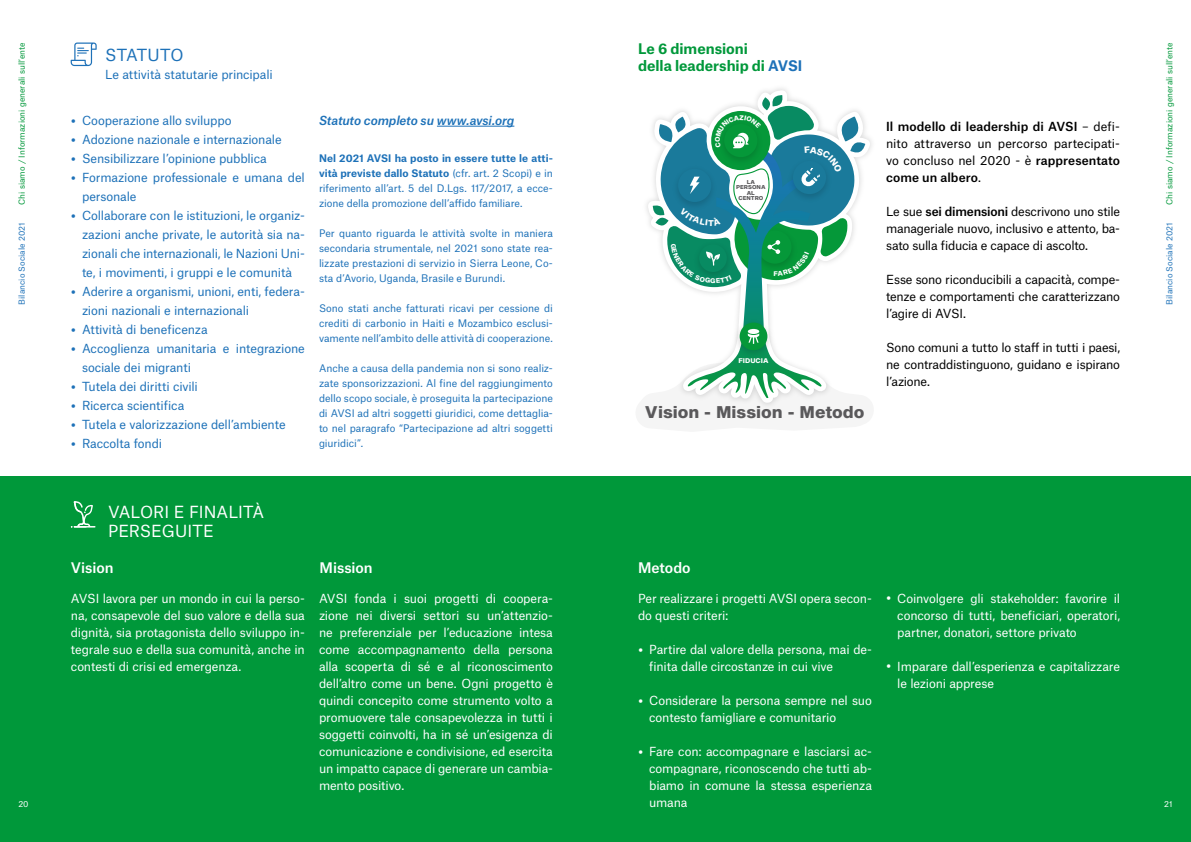
<style>
.page{position:relative;width:1191px;height:842px;background:#fff}
.page>*{position:absolute;margin:0;border:0;box-sizing:border-box;transform-origin:0 0}
.t1{font:16.6px "Sequel Sans Heavy Body";color:#5a595b}
.t2{font:16px/19.2px "Atlas Grotesk";letter-spacing:.005em;color:#fff}
.t3{font:16px/19px "Atlas Grotesk";letter-spacing:-.005em;color:#1d71b8;text-align:justify}
.t4{font:700 14px/16.8px "Atlas Grotesk";color:#00983a}
.t5{font:500 14px "Atlas Grotesk";letter-spacing:-.005em;color:#fff}
.t6{font:12px/17px "Atlas Grotesk";letter-spacing:-.015em;color:#fff;text-align:justify}
.t7{font:12px/19px "Atlas Grotesk";letter-spacing:-.015em;color:#1d71b8}
.t8{font:12px/17px "Atlas Grotesk";letter-spacing:-.02em;color:#000;text-align:justify}
.t9{font:italic 500 12px "Atlas Grotesk";letter-spacing:-.01em;color:#1d71b8}
.t10{font:10px/15px "Atlas Grotesk";letter-spacing:-.005em;color:#1d71b8;text-align:justify}
.t11{font:8px "Atlas Grotesk";letter-spacing:.005em;color:#00983a}
.t12{font:8px "Atlas Grotesk";letter-spacing:.005em;color:#1d71b8}
.t13{font:8px "Atlas Grotesk";color:#fff}
.t14{font:6.6px "Sequel Sans Heavy Body";color:#fff}
.t15{font:5.5px/5.5px "Sequel Sans Heavy Body";color:#5a595b;text-align:center}
.s1{font-weight:700}
.s2{color:#1d71b8}
.s3{font-weight:500}
</style>
<div class="page">
<div style="left:0;top:477px;width:1191px;height:365px;background:#00983a"></div>
<hr style="left:437px;top:126px;width:77px;height:1px;background:#1d71b8">
<svg style="left:71px;top:501px;width:24px;height:27px"></svg>
<svg style="left:71px;top:43px;width:26px;height:23px"></svg>
<svg style="left:646px;top:95px;width:226px;height:314px"></svg>
<p class="t11" style="left:15px;top:205px;width:164px;rotate:-90deg">Chi siamo / Informazioni generali sull’ente</p>
<p class="t12" style="left:15px;top:305px;width:84px;rotate:-90deg">Bilancio Sociale 2021</p>
<h2 class="t3" style="left:105px;top:43px;width:80px">STATUTO</h2>
<p class="t7" style="left:105px;top:64px;width:169px">Le attività statutarie principali</p>
<p class="t7" style="left:82px;top:110px;width:224px">Cooperazione allo sviluppo<br>Adozione nazionale e internazionale<br>Sensibilizzare l’opinione pubblica<br>Formazione professionale e umana del personale<br>Collaborare con le istituzioni, le organiz&shy;zazioni anche private, le autorità sia na&shy;zionali che internazionali, le Nazioni Uni&shy;te, i movimenti, i gruppi e le comunità<br>Aderire a organismi, unioni, enti, federa&shy;zioni nazionali e internazionali<br>Attività di beneficenza<br>Accoglienza umanitaria e integrazione sociale dei migranti<br>Tutela dei diritti civili<br>Ricerca scientifica<br>Tutela e valorizzazione dell’ambiente<br>Raccolta fondi</p>
<h2 class="t3" style="left:71px;top:109px;width:7px">• • • •</h2>
<h2 class="t3" style="left:71px;top:204px;width:7px">•</h2>
<h2 class="t3" style="left:71px;top:280px;width:7px">•</h2>
<h2 class="t3" style="left:71px;top:318px;width:7px">• •</h2>
<h2 class="t3" style="left:71px;top:375px;width:7px">• • • •</h2>
<p class="t9" style="left:319px;top:111px;width:197px">Statuto completo su www.avsi.org</p>
<p class="t10" style="left:319px;top:149px;width:235px"><span class="s1">Nel 2021 AVSI ha posto in essere tutte le atti&shy;vità previste dallo Statuto</span> (cfr. art. 2 Scopi) e in riferimento all’art. 5 del D.Lgs. 117/2017, a ecce&shy;zione della promozione dell’affido familiare.</p>
<p class="t10" style="left:319px;top:224px;width:235px">Per quanto riguarda le attività svolte in maniera secondaria strumentale, nel 2021 sono state rea&shy;lizzate prestazioni di servizio in Sierra Leone, Co&shy;sta d’Avorio, Uganda, Brasile e Burundi.</p>
<p class="t10" style="left:319px;top:299px;width:235px">Sono stati anche fatturati ricavi per cessione di crediti di carbonio in Haiti e Mozambico esclusi&shy;vamente nell’ambito delle attività di cooperazione.</p>
<p class="t10" style="left:319px;top:359px;width:235px">Anche a causa della pandemia non si sono realiz&shy;zate sponsorizzazioni. Al fine del raggiungimento dello scopo sociale, è proseguita la partecipazione di AVSI ad altri soggetti giuridici, come dettaglia&shy;to nel paragrafo “Partecipazione ad altri soggetti giuridici”.</p>
<p class="t4" style="left:638px;top:39px;width:166px">Le 6 dimensioni<br>della leadership di <span class="s2">AVSI</span></p>
<p class="t15" style="left:736px;top:179px;width:31px">LA<br>PERSONA<br>AL<br>CENTRO</p>
<p class="t14" style="left:738px;top:356px;width:31px">FIDUCIA</p>
<h1 class="t1" style="left:645px;top:401px;width:221px">Vision - Mission - Metodo</h1>
<p class="t8" style="left:886px;top:117px;width:235px"><span class="s3">Il modello di leadership di AVSI</span> – defi&shy;nito attraverso un percorso partecipati&shy;vo concluso nel 2020 - è <span class="s3">rappresentato come un albero</span>.</p>
<p class="t8" style="left:886px;top:202px;width:235px">Le sue <span class="s3">sei dimensioni</span> descrivono uno stile manageriale nuovo, inclusivo e attento, ba&shy;sato sulla fiducia e capace di ascolto.</p>
<p class="t8" style="left:886px;top:270px;width:235px">Esse sono riconducibili a capacità, compe&shy;tenze e comportamenti che caratterizzano l’agire di AVSI.</p>
<p class="t8" style="left:886px;top:338px;width:235px">Sono comuni a tutto lo staff in tutti i paesi, ne contraddistinguono, guidano e ispirano l’azione.</p>
<p class="t11" style="left:1163px;top:205px;width:164px;rotate:-90deg">Chi siamo / Informazioni generali sull’ente</p>
<p class="t12" style="left:1163px;top:305px;width:84px;rotate:-90deg">Bilancio Sociale 2021</p>
<h2 class="t2" style="left:108px;top:500px;width:158px">VALORI E FINALITÀ<br>PERSEGUITE</h2>
<p class="t5" style="left:71px;top:556px;width:44px">Vision</p>
<p class="t5" style="left:320px;top:556px;width:55px">Mission</p>
<p class="t6" style="left:71px;top:588px;width:235px">AVSI lavora per un mondo in cui la perso&shy;na, consapevole del suo valore e della sua dignità, sia protagonista dello sviluppo in&shy;tegrale suo e della sua comunità, anche in contesti di crisi ed emergenza.</p>
<p class="t6" style="left:319px;top:588px;width:235px">AVSI fonda i suoi progetti di coopera&shy;zione nei diversi settori su un’attenzio&shy;ne preferenziale per l’educazione intesa come accompagnamento della persona alla scoperta di sé e al riconoscimento dell’altro come un bene. Ogni progetto è quindi concepito come strumento volto a promuovere tale consapevolezza in tutti i soggetti coinvolti, ha in sé un’esigenza di comunicazione e condivisione, ed esercita un impatto capace di generare un cambia&shy;mento positivo.</p>
<p class="t5" style="left:638px;top:556px;width:54px">Metodo</p>
<p class="t6" style="left:897px;top:588px;width:224px">Coinvolgere gli stakeholder: favorire il concorso di tutti, beneficiari, operatori, partner, donatori, settore privato</p>
<p class="t6" style="left:897px;top:656px;width:224px">Imparare dall’esperienza e capitalizzare le lezioni apprese</p>
<p class="t6" style="left:638px;top:588px;width:235px">Per realizzare i progetti AVSI opera secon&shy;do questi criteri:</p>
<h2 class="t2" style="left:638px;top:637px;width:7px">•</h2>
<h2 class="t2" style="left:886px;top:586px;width:7px">•</h2>
<p class="t6" style="left:649px;top:639px;width:224px">Partire dal valore della persona, mai de&shy;finita dalle circostanze in cui vive</p>
<p class="t6" style="left:649px;top:690px;width:224px">Considerare la persona sempre nel suo contesto famigliare e comunitario</p>
<p class="t6" style="left:649px;top:741px;width:224px">Fare con: accompagnare e lasciarsi ac&shy;compagnare, riconoscendo che tutti ab&shy;biamo in comune la stessa esperienza umana</p>
<h2 class="t2" style="left:886px;top:654px;width:7px">•</h2>
<h2 class="t2" style="left:638px;top:688px;width:7px">•</h2>
<h2 class="t2" style="left:638px;top:739px;width:7px">•</h2>
<p class="t13" style="left:18px;top:797px;width:12px">20</p>
<p class="t13" style="left:1164px;top:797px;width:10px">21</p>
</div>
